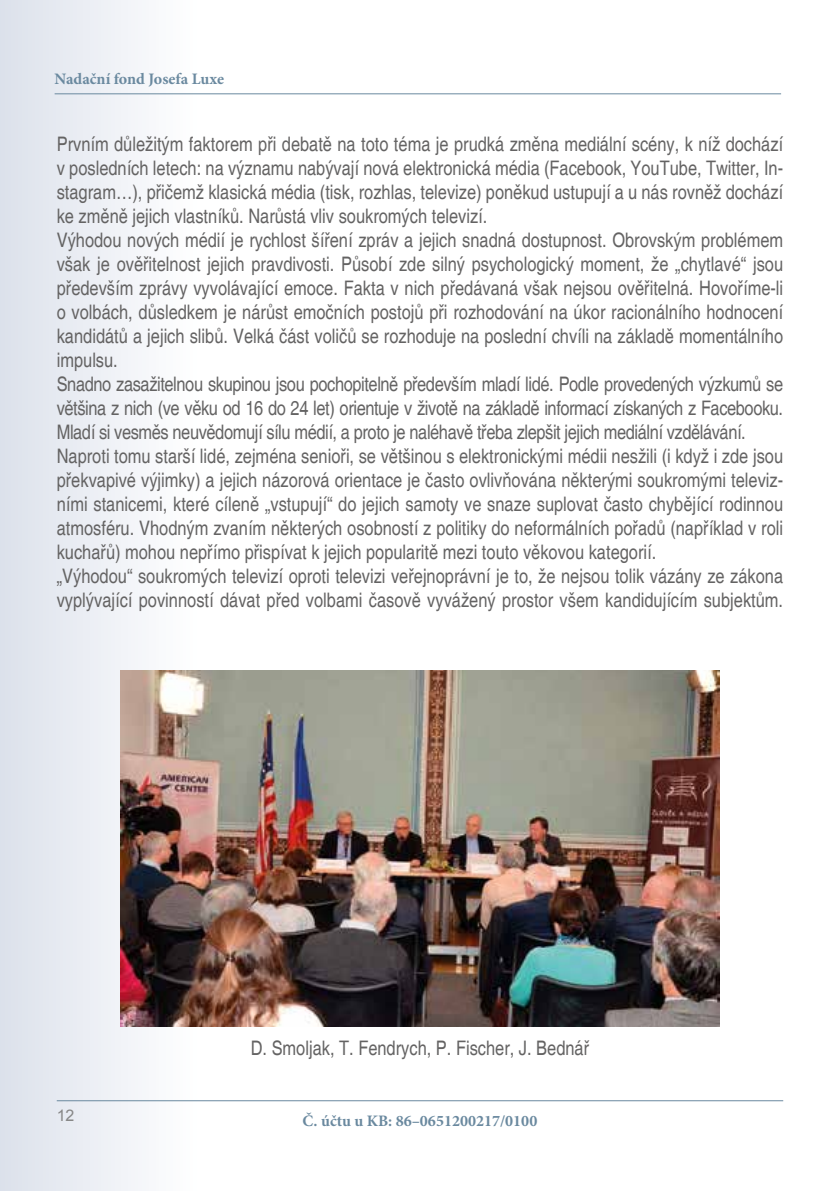
<style>
.page{position:relative;width:840px;height:1191px;background:#fff}
.page>*{position:absolute;margin:0;border:0;box-sizing:border-box;transform-origin:0 0}
.t1{font:condensed 20px/24px "Helvetica";color:#646363}
.t2{font:700 16px "Minion Pro";color:#6a899f}
.t3{font:16px "Arial";color:#878787}
</style>
<div class="page">
<div style="left:0;top:0;width:198px;height:1191px;background:linear-gradient(to right,#dce1eb,#fff)"></div>
<hr style="left:55px;top:93px;width:725px;height:1px;background:#6a899f">
<hr style="left:57px;top:1100px;width:725px;height:1px;background:#6a899f">
<img style="left:120px;top:670px;width:599px;height:357px">
<p class="t2" style="left:55px;top:68px;width:171px">Nadační fond Josefa Luxe</p>
<p class="t1" style="left:57px;top:132px;width:727px">Prvním důležitým faktorem při debatě na toto téma je prudká změna mediální scény, k níž dochází v posledních letech: na významu nabývají nová elektronická média (Facebook, YouTube, Twitter, In&shy;stagram…), přičemž klasická média (tisk, rozhlas, televize) poněkud ustupují a u nás rovněž dochází ke změně jejich vlastníků. Narůstá vliv soukromých televizí.<br>Výhodou nových médií je rychlost šíření zpráv a jejich snadná dostupnost. Obrovským problémem však je ověřitelnost jejich pravdivosti. Působí zde silný psychologický moment, že „chytlavé“ jsou především zprávy vyvolávající emoce. Fakta v nich předávaná však nejsou ověřitelná. Hovoříme-li o volbách, důsledkem je nárůst emočních postojů při rozhodování na úkor racionálního hodnocení kandidátů a jejich slibů. Velká část voličů se rozhoduje na poslední chvíli na základě momentálního impulsu.<br>Snadno zasažitelnou skupinou jsou pochopitelně především mladí lidé. Podle provedených výzkumů se většina z nich (ve věku od 16 do 24 let) orientuje v životě na základě informací získaných z Facebooku.<br>Mladí si vesměs neuvědomují sílu médií, a proto je naléhavě třeba zlepšit jejich mediální vzdělávání.<br>Naproti tomu starší lidé, zejména senioři, se většinou s elektronickými médii nesžili (i když i zde jsou překvapivé výjimky) a jejich názorová orientace je často ovlivňována některými soukromými televiz&shy;ními stanicemi, které cíleně „vstupují“ do jejich samoty ve snaze suplovat často chybějící rodinnou atmosféru. Vhodným zvaním některých osobností z politiky do neformálních pořadů (například v roli kuchařů) mohou nepřímo přispívat k jejich popularitě mezi touto věkovou kategorií.<br>„Výhodou“ soukromých televizí oproti televizi veřejnoprávní je to, že nejsou tolik vázány ze zákona vyplývající povinností dávat před volbami časově vyvážený prostor všem kandidujícím subjektům.</p>
<p class="t3" style="left:57px;top:1105px;width:19px">12</p>
<p class="t1" style="left:250px;top:1036px;width:340px">D. Smoljak, T. Fendrych, P. Fischer, J. Bednář</p>
<p class="t2" style="left:302px;top:1109px;width:236px">Č. účtu u KB: 86–0651200217/0100</p>
</div>
